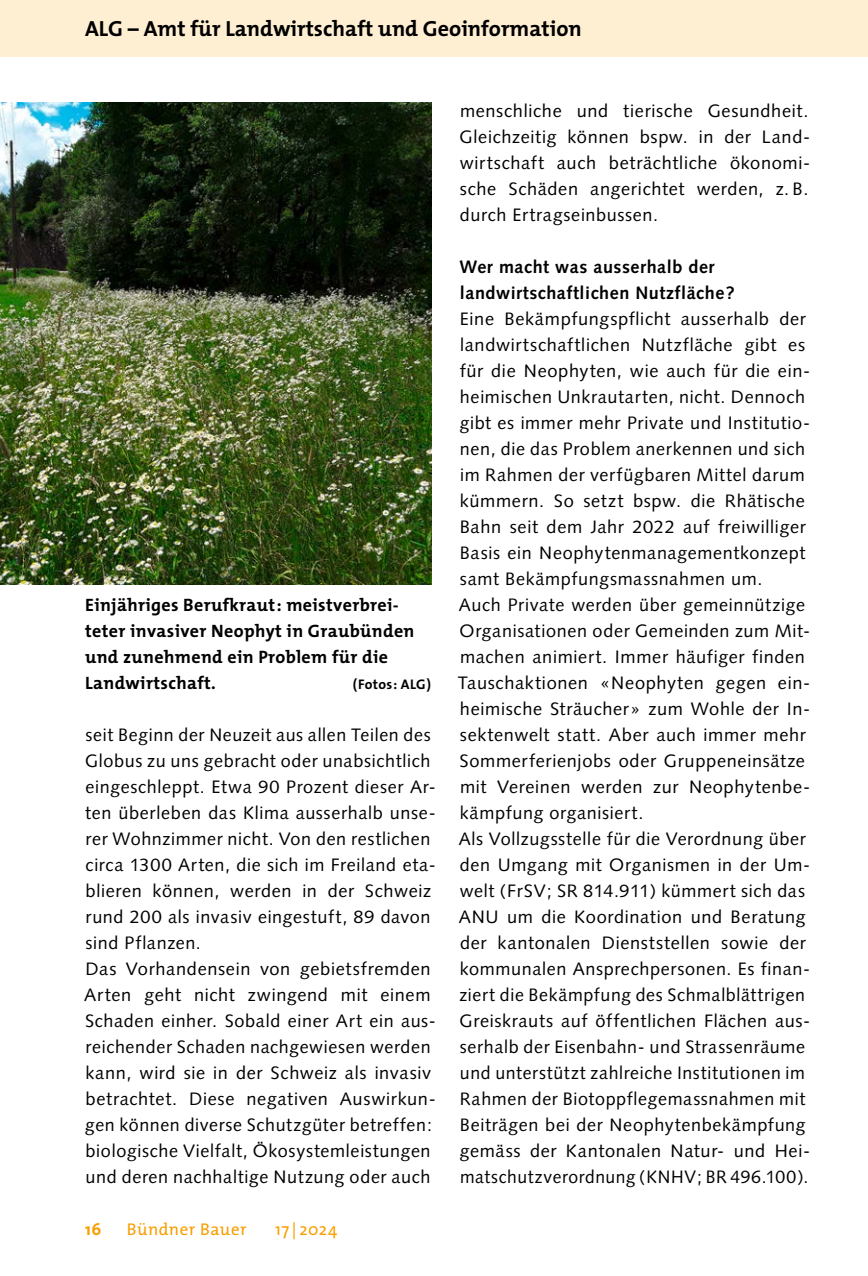
<style>
.page{position:relative;width:868px;height:1276px;background:#fff}
.page>*{position:absolute;margin:0;border:0;box-sizing:border-box;transform-origin:0 0}
.t1{font:700 22px "The Mix";color:#000}
.t2{font:18px/26px "Syntax LT Std";letter-spacing:.035em;color:#000}
.t3{font:700 18px/26px "The Mix";letter-spacing:.02em;color:#000}
.t4{font:700 18px/26px "Syntax LT Std";letter-spacing:.03em;color:#000}
.t5{font:17px "The Mix";letter-spacing:.035em;color:#f99e00}
.t6{font:700 17px "The Mix";color:#f99e00}
.t7{font:700 14px "The Mix";letter-spacing:.02em;color:#000}
</style>
<div class="page">
<div style="left:0;top:0;width:867px;height:57px;background:#ffefd2"></div>
<img style="left:0;top:102px;width:431px;height:483px">
<p class="t1" style="left:85px;top:10px;width:498px">ALG – Amt für Landwirtschaft und Geoinformation</p>
<p class="t3" style="left:85px;top:591px;width:331px">Einjähriges Berufkraut: meistverbrei&shy;teter invasiver Neophyt in Graubünden und zunehmend ein Problem für die<br>Landwirtschaft.</p>
<p class="t7" style="left:352px;top:672px;width:80px">(Fotos: ALG)</p>
<p class="t2" style="left:84px;top:722px;width:353px">seit Beginn der Neuzeit aus allen Teilen des Globus zu uns gebracht oder unabsichtlich eingeschleppt. Etwa 90 Prozent dieser Ar&shy;ten überleben das Klima ausserhalb unse&shy;rer Wohnzimmer nicht. Von den restlichen circa 1300 Arten, die sich im Freiland eta&shy;blieren können, werden in der Schweiz rund 200 als invasiv eingestuft, 89 davon sind Pflanzen.<br>Das Vorhandensein von gebietsfremden Arten geht nicht zwingend mit einem Schaden einher. Sobald einer Art ein aus&shy;reichender Schaden nachgewiesen werden kann, wird sie in der Schweiz als invasiv betrachtet. Diese negativen Auswirkun&shy;gen können diverse Schutzgüter betreffen: biologische Vielfalt, Ökosystemleistungen und deren nachhaltige Nutzung oder auch</p>
<p class="t6" style="left:85px;top:1215px;width:18px">16</p>
<p class="t5" style="left:127px;top:1215px;width:121px">Bündner Bauer</p>
<p class="t5" style="left:275px;top:1215px;width:64px">17| 2024</p>
<p class="t2" style="left:459px;top:98px;width:352px;text-align:justify">menschliche und tierische Gesundheit.<br>Gleichzeitig können bspw. in der Land&shy;wirtschaft auch beträchtliche ökonomi&shy;sche Schäden angerichtet werden, z. B. durch Ertragseinbussen.</p>
<p class="t4" style="left:459px;top:254px;width:277px">Wer macht was ausserhalb der landwirtschaftlichen Nutzfläche?</p>
<p class="t2" style="left:458px;top:306px;width:354px">Eine Bekämpfungspflicht ausserhalb der landwirtschaftlichen Nutzfläche gibt es für die Neophyten, wie auch für die ein&shy;heimischen Unkrautarten, nicht. Dennoch gibt es immer mehr Private und Institutio&shy;nen, die das Problem anerkennen und sich im Rahmen der verfügbaren Mittel darum kümmern. So setzt bspw. die Rhätische Bahn seit dem Jahr 2022 auf freiwilliger Basis ein Neophytenmanagementkonzept samt Bekämpfungsmassnahmen um.<br>Auch Private werden über gemeinnützige Organisationen oder Gemeinden zum Mit&shy;machen animiert. Immer häufiger finden Tauschaktionen «Neophyten gegen ein&shy;heimische Sträucher» zum Wohle der In&shy;sektenwelt statt. Aber auch immer mehr Sommerferienjobs oder Gruppeneinsätze mit Vereinen werden zur Neophytenbe&shy;kämpfung organisiert.<br>Als Vollzugsstelle für die Verordnung über den Umgang mit Organismen in der Um&shy;welt (FrSV; SR 814.911) kümmert sich das ANU um die Koordination und Beratung der kantonalen Dienststellen sowie der kommunalen Ansprechpersonen. Es finan&shy;ziert die Bekämpfung des Schmalblättrigen Greiskrauts auf öffentlichen Flächen aus&shy;serhalb der Eisenbahn- und Strassenräume und unterstützt zahlreiche Institutionen im Rahmen der Biotoppflegemassnahmen mit Beiträgen bei der Neophytenbekämpfung gemäss der Kantonalen Natur- und Hei&shy;matschutzverordnung (KNHV; BR 496.100).</p>
</div>
